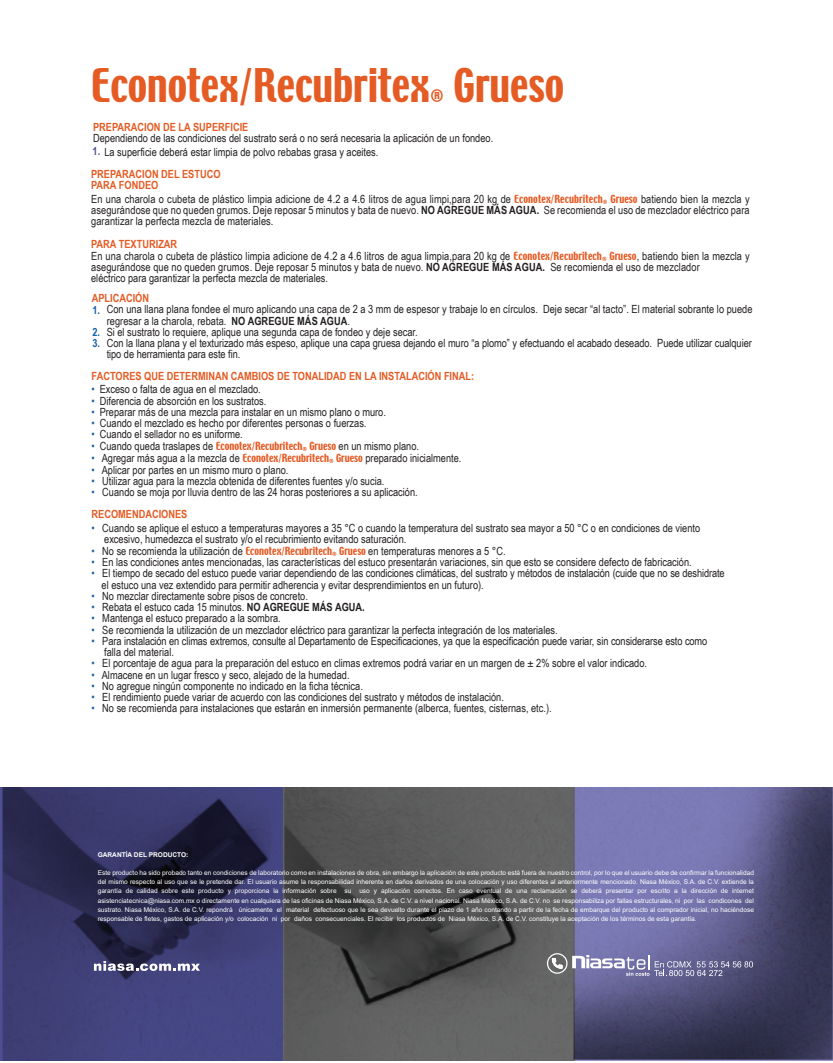
<style>
.page{position:relative;width:833px;height:1063px;background:#fff}
.page>*{position:absolute;margin:0;border:0;box-sizing:border-box;transform-origin:0 0}
.t1{font:41.25px "Techno";color:#e45b24}
.t2{font:17.5px "Techno";color:#e45b24}
.t3{font:11.25px/11.2px "Arial Narrow";color:#231f20}
.t4{font:700 11.25px/11.2px "Arial Narrow";color:#e45b24}
.t5{font:700 11.25px/22.5px "Arial Narrow";color:#1361ab}
.t6{font:6.62px/9.2px "Arial";color:#fff;text-align:justify}
.t7{font:700 6.62px "Arial";color:#fff}
.s1{font-family:"Techno";font-size:10px;color:#e45b24}
.s2{font-weight:700}
.s3{font-weight:700;color:#e45b24}
.s4{font-family:"Techno";font-size:5.88px;color:#e45b24}
.s5{font-weight:700;color:#4e5093}
.s6{color:#4e5093}
.s7{color:#1361ab}
</style>
<div class="page">
<img style="left:0;top:788px;width:833px;height:272px">
<svg style="left:546px;top:953px;width:207px;height:23px;background:#8382a5"></svg>
<svg style="left:94px;top:961px;width:106px;height:10px"></svg>
<h1 class="t1" style="left:90px;top:58px;width:341px">Econotex/Recubritex</h1>
<h2 class="t2" style="left:430px;top:83px;width:15px">®</h2>
<h1 class="t1" style="left:453px;top:58px;width:112px">Grueso</h1>
<p class="t4" style="left:93px;top:121px;width:157px">PREPARACION DE LA SUPERFICIE</p>
<p class="t3" style="left:93px;top:132px;width:402px">Dependiendo de las condiciones del sustrato será o no será necesaria la aplicación de un fondeo.</p>
<p class="t4" style="left:91px;top:168px;width:131px">PREPARACION DEL ESTUCO<br>PARA FONDEO</p>
<p class="t3" style="left:91px;top:192px;width:660px;text-align:justify">En una charola o cubeta de plástico limpia adicione de 4.2 a 4.6 litros de agua limpi,para 20 kg de <span class="s1">Econotex/Recubritech</span><sub>®</sub> <span class="s1">Grueso</span> batiendo bien la mezcla y asegurándose que no queden grumos. Deje reposar 5 minutos y bata de nuevo. <span class="s2">NO AGREGUE MÁS AGUA.</span> Se recomienda el uso de mezclador eléctrico para garantizar la perfecta mezcla de materiales.</p>
<p class="t3" style="left:91px;top:238px;width:660px"><span class="s3">PARA TEXTURIZAR<br></span>En una charola o cubeta de plástico limpia adicione de 4.2 a 4.6 litros de agua limpia,para 20 kg de <span class="s1">Econotex/Recubritech</span><span class="s4">®</span> <span class="s1">Grueso</span>, batiendo bien la mezcla y asegurándose que no queden grumos. Deje reposar 5 minutos y bata de nuevo. <span class="s2">NO AGREGUE MÁS AGUA.</span> Se recomienda el uso de mezclador<br>eléctrico para garantizar la perfecta mezcla de materiales.</p>
<p class="t4" style="left:92px;top:292px;width:59px">APLICACIÓN</p>
<p class="t3" style="left:107px;top:303px;width:647px">Con una llana plana fondee el muro aplicando una capa de 2 a 3 mm de espesor y trabaje lo en círculos. Deje secar “al tacto”. El material sobrante lo puede regresar a la charola, rebata. <span class="s2">NO AGREGUE MÁS AGUA</span>.<br>Si el sustrato lo requiere, aplique una segunda capa de fondeo y deje secar.<br>Con la llana plana y el texturizado más espeso, aplique una capa gruesa dejando el muro “a plomo” y efectuando el acabado deseado. Puede utilizar cualquier tipo de herramienta para este fin.</p>
<p class="t3" style="left:93px;top:146px;width:287px"><span class="s5">1.</span> La superficie deberá estar limpia de polvo rebabas grasa y aceites.</p>
<p class="t5" style="left:92px;top:298px;width:9px">1.<br>2.</p>
<p class="t5" style="left:92px;top:332px;width:9px">3<span class="s6">.</span></p>
<p class="t4" style="left:92px;top:370px;width:384px">FACTORES QUE DETERMINAN CAMBIOS DE TONALIDAD EN LA INSTALACIÓN FINAL:</p>
<p class="t3" style="left:91px;top:383px;width:171px"><span class="s7">•</span> Exceso o falta de agua en el mezclado.</p>
<p class="t3" style="left:91px;top:395px;width:177px"><span class="s7">•</span> Diferencia de absorción en los sustratos.</p>
<p class="t3" style="left:91px;top:406px;width:296px"><span class="s7">•</span> Preparar más de una mezcla para instalar en un mismo plano o muro.</p>
<p class="t3" style="left:91px;top:417px;width:277px"><span class="s7">•</span> Cuando el mezclado es hecho por diferentes personas o fuerzas.</p>
<p class="t3" style="left:91px;top:428px;width:153px"><span class="s7">•</span> Cuando el sellador no es uniforme.</p>
<p class="t3" style="left:91px;top:440px;width:329px"><span class="s7">•</span> Cuando queda traslapes de <span class="s1">Econotex/Recubritech</span><span class="s4">®</span> <span class="s1">Grueso</span> en un mismo plano.</p>
<p class="t3" style="left:91px;top:452px;width:371px"><span class="s7">•</span> Agregar más agua a la mezcla de <span class="s1">Econotex/Recubritech</span><span class="s4">®</span> <span class="s1">Grueso</span> preparado inicialmente.</p>
<p class="t3" style="left:91px;top:464px;width:199px"><span class="s7">•</span> Aplicar por partes en un mismo muro o plano.</p>
<p class="t3" style="left:91px;top:475px;width:294px"><span class="s7">•</span> Utilizar agua para la mezcla obtenida de diferentes fuentes y/o sucia.</p>
<p class="t3" style="left:91px;top:486px;width:328px"><span class="s7">•</span> Cuando se moja por lluvia dentro de las 24 horas posteriores a su aplicación.</p>
<p class="t4" style="left:92px;top:508px;width:97px">RECOMENDACIONES</p>
<p class="t3" style="left:104px;top:522px;width:597px;text-indent:-13px"><span class="s7">•</span> Cuando se aplique el estuco a temperaturas mayores a 35 °C o cuando la temperatura del sustrato sea mayor a 50 °C o en condiciones de viento excesivo, humedezca el sustrato y/o el recubrimiento evitando saturación.</p>
<p class="t3" style="left:91px;top:545px;width:416px"><span class="s7">•</span> No se recomienda la utilización de <span class="s1">Econotex/Recubritech</span><span class="s4">®</span> <span class="s1">Grueso</span> en temperaturas menores a 5 °C.</p>
<p class="t3" style="left:91px;top:556px;width:602px"><span class="s7">•</span> En las condiciones antes mencionadas, las características del estuco presentarán variaciones, sin que esto se considere defecto de fabricación.</p>
<p class="t3" style="left:102px;top:567px;width:624px;text-indent:-10px"><span class="s7">•</span> El tiempo de secado del estuco puede variar dependiendo de las condiciones climáticas, del sustrato y métodos de instalación (cuide que no se deshidrate el estuco una vez extendido para permitir adherencia y evitar desprendimientos en un futuro).</p>
<p class="t3" style="left:91px;top:590px;width:218px"><span class="s7">•</span> No mezclar directamente sobre pisos de concreto.</p>
<p class="t3" style="left:91px;top:601px;width:275px"><span class="s7">•</span> Rebata el estuco cada 15 minutos. <span class="s2">NO AGREGUE MÁS AGUA.</span></p>
<p class="t3" style="left:91px;top:612px;width:191px"><span class="s7">•</span> Mantenga el estuco preparado a la sombra.</p>
<p class="t3" style="left:91px;top:624px;width:468px"><span class="s7">•</span> Se recomienda la utilización de un mezclador eléctrico para garantizar la perfecta integración de los materiales.</p>
<p class="t3" style="left:104px;top:635px;width:604px;text-indent:-13px"><span class="s7">•</span> Para instalación en climas extremos, consulte al Departamento de Especificaciones, ya que la especificación puede variar, sin considerarse esto como falla del material.</p>
<p class="t3" style="left:91px;top:657px;width:557px"><span class="s7">•</span> El porcentaje de agua para la preparación del estuco en climas extremos podrá variar en un margen de ± 2% sobre el valor indicado.</p>
<p class="t3" style="left:91px;top:669px;width:260px"><span class="s7">•</span> Almacene en un lugar fresco y seco, alejado de la humedad.</p>
<p class="t3" style="left:91px;top:680px;width:273px"><span class="s7">•</span> No agregue ningún componente no indicado en la ficha técnica.</p>
<p class="t3" style="left:91px;top:691px;width:414px"><span class="s7">•</span> El rendimiento puede variar de acuerdo con las condiciones del sustrato y métodos de instalación.</p>
<p class="t3" style="left:91px;top:702px;width:462px"><span class="s7">•</span> No se recomienda para instalaciones que estarán en inmersión permanente (alberca, fuentes, cisternas, etc.).</p>
<p class="t7" style="left:98px;top:850px;width:92px">GARANTÍA DEL PRODUCTO:</p>
<p class="t6" style="left:98px;top:868px;width:658px">Este producto ha sido probado tanto en condiciones de laboratorio como en instalaciones de obra, sin embargo la aplicación de este producto está fuera de nuestro control, por lo que el usuario debe de confirmar la funcionalidad del mismo respecto al uso que se le pretende dar. El usuario asume la responsabilidad inherente en daños derivados de una colocación y uso diferentes al anteriormente mencionado. Niasa México, S.A. de C.V. extiende la garantía de calidad sobre este producto y proporciona la información sobre su uso y aplicación correctos. En caso eventual de una reclamación se deberá presentar por escrito a la dirección de internet asistenciatecnica@niasa.com.mx o directamente en cualquiera de las oficinas de Niasa México, S.A. de C.V. a nivel nacional. Niasa México, S.A. de C.V. no se responsabiliza por fallas estructurales, ni por las condicones del sustrato. Niasa México, S.A. de C.V. repondrá únicamente el material defectuoso que le sea devuelto durante el plazo de 1 año contando a partir de la fecha de embarque del producto al comprador inicial, no haciéndose responsable de fletes, gastos de aplicación y/o colocación ni por daños consecuenciales. El recibir los productos de Niasa México, S.A. de C.V. constituye la aceptación de los términos de esta garantía.</p>
</div>
